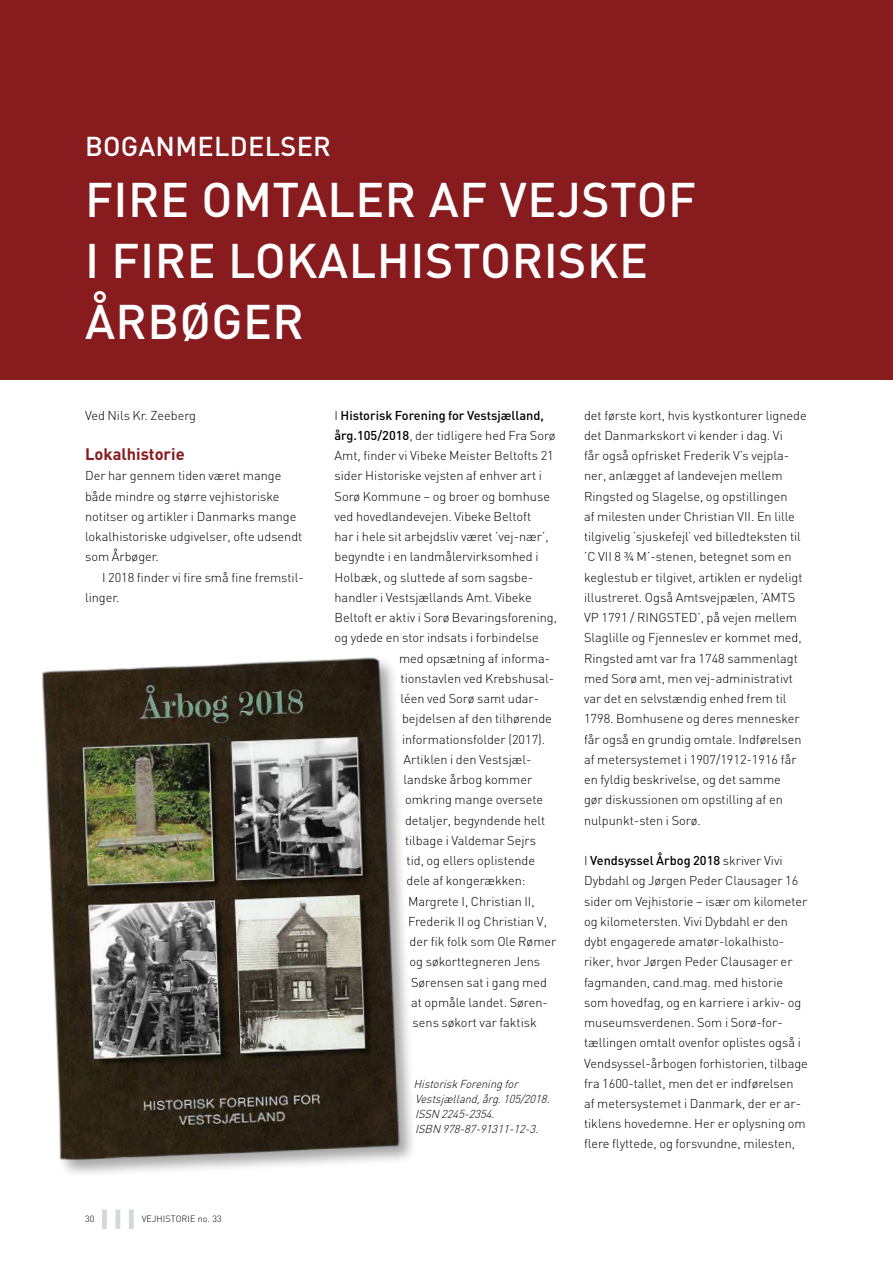
<style>
.page{position:relative;width:893px;height:1263px;background:#fff}
.page>*{position:absolute;margin:0;border:0;box-sizing:border-box;transform-origin:0 0}
.t1{font:500 48px/60.8px "DIN";letter-spacing:.01em;color:#fff}
.t2{font:500 27px "DIN";letter-spacing:.01em;color:#fff}
.t3{font:700 16.5px "DIN";color:#871b1e}
.t4{font:300 12.75px/20.2px "DIN";color:#000}
.t5{font:500 12.75px "DIN";color:#000}
.t6{font:italic 300 11.4px/14.9px "DIN";color:#000}
.t7{font:300 9px "DIN";letter-spacing:.01em;color:#000}
.s1{font-weight:300}
.s2{font-weight:500}
</style>
<div class="page">
<img style="left:42px;top:657px;width:367px;height:513px">
<div style="left:102px;top:1209px;width:5px;height:20px;background:#d5d8da"></div>
<div style="left:129px;top:1209px;width:5px;height:20px;background:#d5d8da"></div>
<div style="left:115px;top:1209px;width:5px;height:20px;background:#d5d8da"></div>
<div style="left:0;top:0;width:893px;height:379px;background:#871b1e"></div>
<h2 class="t2" style="left:85px;top:129px;width:247px">BOGANMELDELSER</h2>
<h1 class="t1" style="left:85px;top:168px;width:613px">FIRE OMTALER AF VEJSTOF<br>I FIRE LOKALHISTORISKE<br>ÅRBØGER</h1>
<p class="t4" style="left:85px;top:405px;width:113px">Ved Nils Kr. Zeeberg</p>
<p class="t3" style="left:85px;top:443px;width:101px">Lokalhistorie</p>
<p class="t4" style="left:85px;top:465px;width:219px">Der har gennem tiden været mange både mindre og større vejhistoriske notitser og artikler i Danmarks mange lokalhistoriske udgivelser, ofte udsendt som Årbøger.</p>
<p class="t4" style="left:85px;top:567px;width:220px;text-indent:17px">I 2018 finder vi fire små fine fremstil&shy;linger.</p>
<p class="t7" style="left:85px;top:1213px;width:11px">30</p>
<p class="t7" style="left:142px;top:1213px;width:81px">VEJHISTORIE no. 33</p>
<p class="t5" style="left:334px;top:407px;width:211px"><span class="s1">I</span> Historisk Forening for Vestsjælland,</p>
<p class="t4" style="left:334px;top:425px;width:222px"><span class="s2">årg.105/2018</span>, der tidligere hed Fra Sorø</p>
<p class="t4" style="left:334px;top:445px;width:221px">Amt, finder vi Vibeke Meister Beltofts 21</p>
<p class="t4" style="left:334px;top:465px;width:209px">sider Historiske vejsten af enhver art i</p>
<p class="t4" style="left:334px;top:486px;width:217px">Sorø Kommune – og broer og bomhuse</p>
<p class="t4" style="left:334px;top:506px;width:198px">ved hovedlandevejen. Vibeke Beltoft</p>
<p class="t4" style="left:334px;top:526px;width:216px">har i hele sit arbejdsliv været ’vej-nær’,</p>
<p class="t4" style="left:334px;top:546px;width:205px">begyndte i en landmålervirksomhed i</p>
<p class="t4" style="left:334px;top:567px;width:200px">Holbæk, og sluttede af som sagsbe-</p>
<p class="t4" style="left:334px;top:587px;width:199px">handler i Vestsjællands Amt. Vibeke</p>
<p class="t4" style="left:334px;top:607px;width:224px">Beltoft er aktiv i Sorø Bevaringsforening,</p>
<p class="t4" style="left:334px;top:627px;width:206px">og ydede en stor indsats i forbindelse</p>
<p class="t4" style="left:399px;top:648px;width:153px">med opsætning af informa-</p>
<p class="t4" style="left:400px;top:668px;width:155px">tionstavlen ved Krebshusal-</p>
<p class="t4" style="left:400px;top:688px;width:140px">léen ved Sorø samt udar-</p>
<p class="t4" style="left:402px;top:708px;width:151px">bejdelsen af den tilhørende</p>
<p class="t4" style="left:402px;top:729px;width:145px">informationsfolder (2017).</p>
<p class="t4" style="left:404px;top:749px;width:130px">Artiklen i den Vestsjæl-</p>
<p class="t4" style="left:404px;top:769px;width:130px">landske årbog kommer</p>
<p class="t4" style="left:405px;top:789px;width:140px">omkring mange oversete</p>
<p class="t4" style="left:405px;top:810px;width:142px">detaljer, begyndende helt</p>
<p class="t4" style="left:405px;top:830px;width:132px">tilbage i Valdemar Sejrs</p>
<p class="t4" style="left:407px;top:850px;width:130px">tid, og ellers oplistende</p>
<p class="t4" style="left:407px;top:870px;width:121px">dele af kongerækken:</p>
<p class="t4" style="left:408px;top:891px;width:128px">Margrete I, Christian II,</p>
<p class="t4" style="left:408px;top:911px;width:141px">Frederik II og Christian V,</p>
<p class="t4" style="left:410px;top:931px;width:148px">der fik folk som Ole Rømer</p>
<p class="t4" style="left:410px;top:951px;width:132px">og søkorttegneren Jens</p>
<p class="t4" style="left:411px;top:972px;width:137px">Sørensen sat i gang med</p>
<p class="t4" style="left:411px;top:992px;width:138px">at opmåle landet. Søren-</p>
<p class="t4" style="left:413px;top:1012px;width:126px">sens søkort var faktisk</p>
<p class="t6" style="left:414px;top:1076px;width:141px">HistoriskForeningfor<br>Vestsjælland,årg.105/2018.<br>ISSN 2245-2354.<br>ISBN 978-87-91311-12-3.</p>
<p class="t4" style="left:584px;top:405px;width:224px">det første kort, hvis kystkonturer lignede det Danmarkskort vi kender i dag. Vi<br>får også opfrisket Frederik V’s vejpla&shy;ner, anlægget af landevejen mellem Ringsted og Slagelse, og opstillingen<br>af milesten under Christian VII. En lille tilgivelig ’sjuskefejl’ ved billedteksten til ’C VII 8 ¾ M’-stenen, betegnet som en keglestub er tilgivet, artiklen er nydeligt illustreret. Også Amtsvejpælen, ’AMTS VP 1791 / RINGSTED’, på vejen mellem Slaglille og Fjenneslev er kommet med, Ringsted amt var fra 1748 sammenlagt med Sorø amt, men vej-administrativt var det en selvstændig enhed frem til 1798. Bomhusene og deres mennesker får også en grundig omtale. Indførelsen af metersystemet i 1907/1912-1916 får en fyldig beskrivelse, og det samme<br>gør diskussionen om opstilling af en nulpunkt-sten i Sorø.</p>
<p class="t4" style="left:584px;top:850px;width:225px">I <span class="s2">Vendsyssel Årbog 2018</span> skriver Vivi Dybdahl og Jørgen Peder Clausager 16 sider om Vejhistorie – især om kilometer og kilometersten. Vivi Dybdahl er den dybt engagerede amatør-lokalhisto&shy;riker, hvor Jørgen Peder Clausager er fagmanden, cand.mag. med historie som hovedfag, og en karriere i arkiv- og museumsverdenen. Som i Sorø-for&shy;tællingen omtalt ovenfor oplistes også i Vendsyssel-årbogen forhistorien, tilbage fra 1600-tallet, men det er indførelsen<br>af metersystemet i Danmark, der er ar&shy;tiklens hovedemne. Her er oplysning om flere flyttede, og forsvundne, milesten,</p>
</div>
